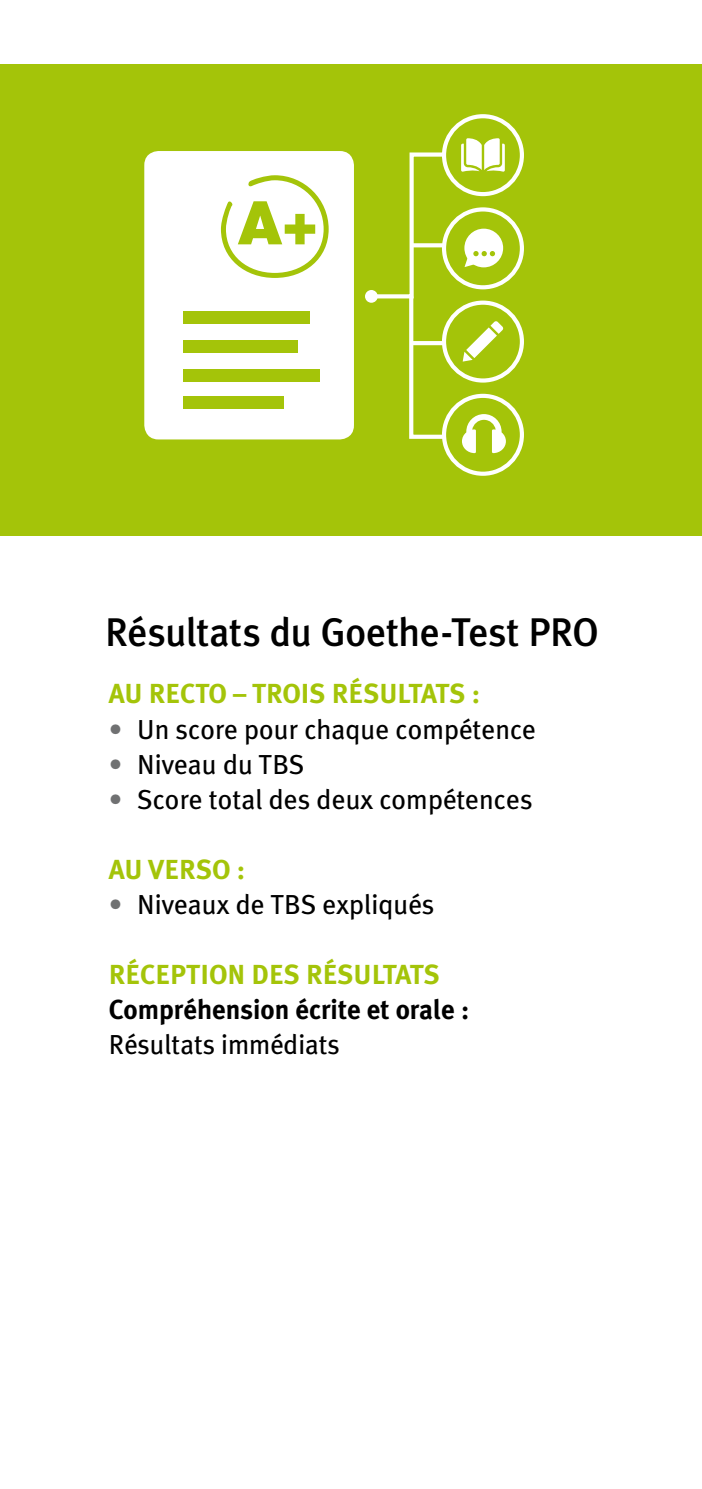
<style>
.page{position:relative;width:702px;height:1489px;background:#fff}
.page>*{position:absolute;margin:0;border:0;box-sizing:border-box;transform-origin:0 0}
.t1{font:500 40px "Meta Plus";letter-spacing:-.01em;color:#000}
.t2{font:27.5px "Meta Plus";color:#000}
.t3{font:700 27.5px "Meta Plus";color:#a4c409}
.t4{font:700 27.5px "Meta Plus";color:#000}
.s1{font-weight:700;color:#707172}
</style>
<div class="page">
<div style="left:0;top:64px;width:702px;height:471px;background:#a4c409"></div>
<div style="left:144px;top:151px;width:210px;height:288px;background:#fff;border-radius:14px"></div>
<div style="left:183px;top:311px;width:126px;height:13px;background:#a4c409"></div>
<div style="left:183px;top:340px;width:114px;height:13px;background:#a4c409"></div>
<div style="left:183px;top:369px;width:136px;height:13px;background:#a4c409"></div>
<div style="left:183px;top:396px;width:100px;height:12px;background:#a4c409"></div>
<svg style="left:221px;top:175px;width:107px;height:103px"></svg>
<svg style="left:461px;top:138px;width:44px;height:34px"></svg>
<div style="left:442px;top:114px;width:82px;height:82px;border:4px solid #fff;border-radius:50%"></div>
<div style="left:442px;top:207px;width:82px;height:82px;border:4px solid #fff;border-radius:50%"></div>
<div style="left:442px;top:300px;width:82px;height:82px;border:4px solid #fff;border-radius:50%"></div>
<div style="left:442px;top:394px;width:82px;height:82px;border:4px solid #fff;border-radius:50%"></div>
<div style="left:465px;top:229px;width:37px;height:37px;background:#fff;border-radius:50%"></div>
<div style="left:464px;top:229px;width:39px;height:38px;border:2px solid #fff;border-radius:50%"></div>
<svg style="left:462px;top:321px;width:41px;height:40px"></svg>
<svg style="left:464px;top:251px;width:31px;height:17px"></svg>
<svg style="left:462px;top:414px;width:44px;height:39px"></svg>
<svg style="left:368px;top:150px;width:81px;height:291px"></svg>
<svg style="left:411px;top:243px;width:32px;height:4px"></svg>
<hr style="left:411px;top:341px;width:32px;height:4px;background:#fff">
<div style="left:365px;top:290px;width:13px;height:13px;background:#fff;border-radius:50%"></div>
<h1 class="t1" style="left:105px;top:609px;width:495px">Résultats du Goethe-Test PRO</h1>
<p class="t3" style="left:109px;top:678px;width:373px">AU RECTO – TROIS RÉSULTATS :</p>
<p class="t2" style="left:109px;top:713px;width:428px"><span class="s1">•</span> Un score pour chaque compétence</p>
<p class="t2" style="left:109px;top:748px;width:197px"><span class="s1">•</span> Niveau du TBS</p>
<p class="t2" style="left:109px;top:783px;width:425px"><span class="s1">•</span> Score total des deux compétences</p>
<p class="t3" style="left:109px;top:853px;width:138px">AU VERSO :</p>
<p class="t2" style="left:109px;top:888px;width:327px"><span class="s1">•</span> Niveaux de TBS expliqués</p>
<p class="t3" style="left:109px;top:958px;width:332px">RÉCEPTION DES RÉSULTATS</p>
<p class="t4" style="left:109px;top:993px;width:362px">Compréhension écrite et orale :</p>
<p class="t2" style="left:109px;top:1028px;width:233px">Résultats immédiats</p>
</div>
